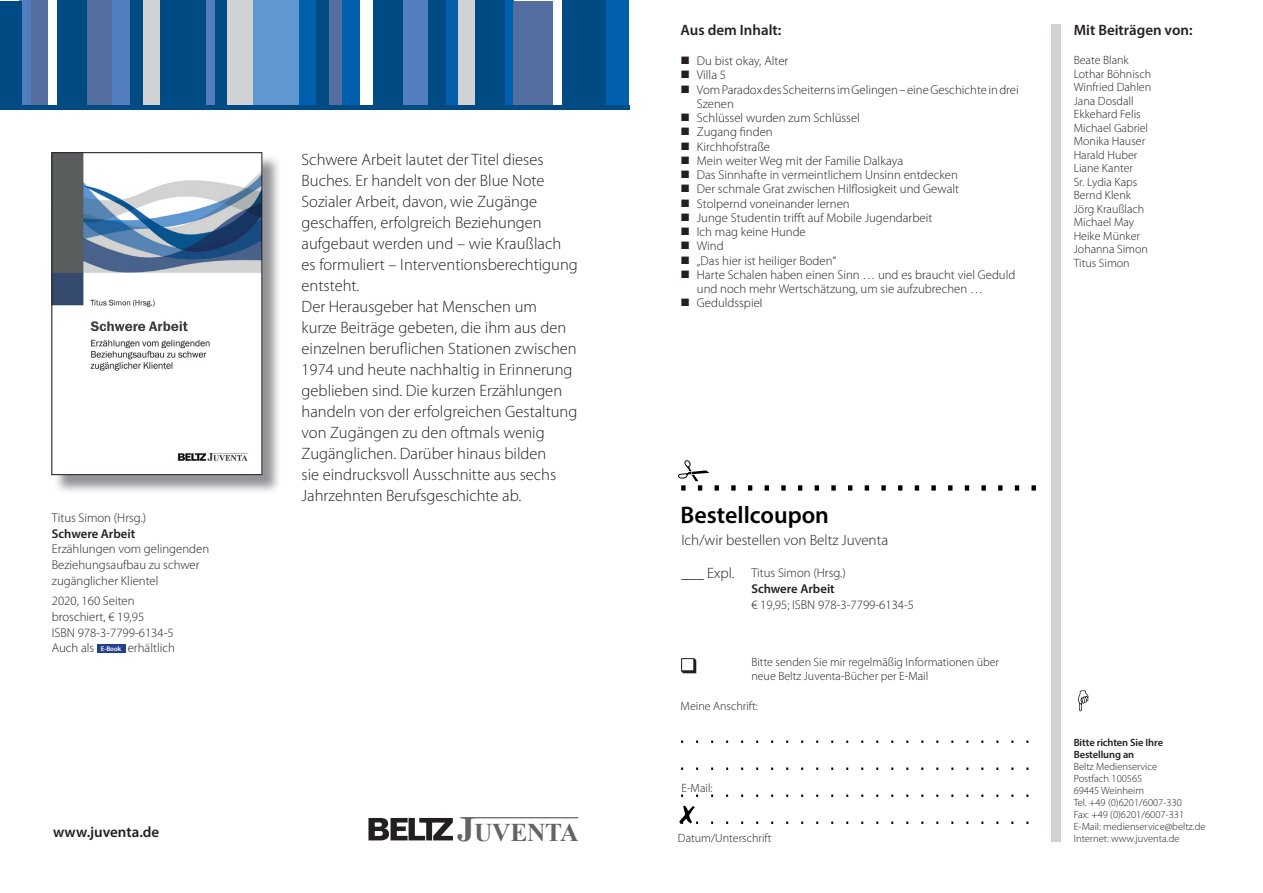
<style>
.page{position:relative;width:1263px;height:893px;background:#fff}
.page>*{position:absolute;margin:0;border:0;box-sizing:border-box;transform-origin:0 0}
.t1{font:700 25.5px "Times New Roman";letter-spacing:-.01em;color:#636366}
.t2{font:600 24px "Myriad Pro";color:#000}
.t3{font:300 16.5px/21px "Myriad Pro";color:#231f20}
.t4{font:600 15px "Myriad Pro";color:#231f20}
.t5{font:300 15px "Myriad Pro";color:#231f20}
.t6{font:300 12.75px/15.8px "Myriad Pro";color:#231f20}
.t7{font:600 12.75px "Myriad Pro";color:#231f20}
.t8{font:300 12px/13.5px "Myriad Pro";color:#231f20}
.t9{font:300 10.5px/12px "Myriad Pro";color:#231f20}
.t10{font:600 10.5px/12px "Myriad Pro";letter-spacing:-.01em;color:#231f20}
.s1{font-weight:600;font-size:6.75px;color:#fff}
.s2{font-size:34.5px}
.s3{font-size:12px;color:#000}
</style>
<div class="page">
<div style="left:1051px;top:24px;width:9px;height:818px;background:#d1d2d4"></div>
<svg style="left:1078px;top:690px;width:10px;height:21px"></svg>
<hr style="left:460px;top:817px;width:118px;height:1px;background:#636366">
<svg style="left:368px;top:818px;width:85px;height:22px"></svg>
<svg style="left:679px;top:806px;width:19px;height:18px"></svg>
<svg style="left:678px;top:460px;width:41px;height:31px"></svg>
<svg style="left:731px;top:485px;width:5px;height:6px"></svg>
<svg style="left:748px;top:485px;width:4px;height:6px"></svg>
<svg style="left:765px;top:485px;width:4px;height:6px"></svg>
<svg style="left:781px;top:485px;width:5px;height:6px"></svg>
<svg style="left:798px;top:485px;width:4px;height:6px"></svg>
<svg style="left:815px;top:485px;width:4px;height:6px"></svg>
<svg style="left:831px;top:485px;width:5px;height:6px"></svg>
<svg style="left:848px;top:485px;width:4px;height:6px"></svg>
<svg style="left:865px;top:485px;width:4px;height:6px"></svg>
<svg style="left:881px;top:485px;width:5px;height:6px"></svg>
<svg style="left:898px;top:485px;width:4px;height:6px"></svg>
<svg style="left:915px;top:485px;width:4px;height:6px"></svg>
<svg style="left:931px;top:485px;width:5px;height:6px"></svg>
<svg style="left:948px;top:485px;width:4px;height:6px"></svg>
<svg style="left:965px;top:485px;width:4px;height:6px"></svg>
<svg style="left:981px;top:485px;width:5px;height:6px"></svg>
<svg style="left:998px;top:485px;width:4px;height:6px"></svg>
<svg style="left:1015px;top:485px;width:4px;height:6px"></svg>
<svg style="left:1031px;top:485px;width:5px;height:6px"></svg>
<svg style="left:681px;top:658px;width:15px;height:15px"></svg>
<div style="left:97px;top:644px;width:28px;height:8px;background:#253f8e"></div>
<img style="left:54px;top:155px;width:225px;height:337px">
<img style="left:54px;top:154px;width:206px;height:319px">
<div style="left:52px;top:152px;width:210px;height:323px;border:1px solid #231f20"></div>
<div style="left:605px;top:1px;width:24px;height:105px;background:#015fae"></div>
<div style="left:561px;top:1px;width:44px;height:105px;background:#014b85"></div>
<div style="left:253px;top:1px;width:47px;height:105px;background:#6197d0"></div>
<div style="left:227px;top:1px;width:26px;height:105px;background:#d1d2d4"></div>
<div style="left:215px;top:1px;width:12px;height:105px;background:#014b85"></div>
<div style="left:206px;top:1px;width:9px;height:105px;background:#527ec0"></div>
<div style="left:159px;top:1px;width:47px;height:105px;background:#014b85"></div>
<div style="left:142px;top:1px;width:17px;height:105px;background:#d1d2d4"></div>
<div style="left:130px;top:1px;width:13px;height:105px;background:#014b85"></div>
<div style="left:87px;top:1px;width:26px;height:105px;background:#536e9f"></div>
<div style="left:31px;top:1px;width:17px;height:105px;background:#536e9f"></div>
<div style="left:57px;top:1px;width:30px;height:105px;background:#014b85"></div>
<div style="left:475px;top:1px;width:31px;height:105px;background:#014b85"></div>
<div style="left:19px;top:1px;width:12px;height:105px;background:#527ec0"></div>
<div style="left:113px;top:1px;width:17px;height:105px;background:#527ec0"></div>
<div style="left:300px;top:1px;width:17px;height:105px;background:#015fae"></div>
<div style="left:316px;top:1px;width:13px;height:105px;background:#014b85"></div>
<div style="left:458px;top:1px;width:17px;height:105px;background:#d1d2d4"></div>
<div style="left:445px;top:1px;width:13px;height:105px;background:#015fae"></div>
<div style="left:402px;top:1px;width:26px;height:105px;background:#527ec0"></div>
<div style="left:342px;top:1px;width:17px;height:105px;background:#015fae"></div>
<div style="left:373px;top:1px;width:29px;height:105px;background:#014b85"></div>
<div style="left:329px;top:1px;width:13px;height:105px;background:#536e9f"></div>
<div style="left:428px;top:1px;width:17px;height:105px;background:#014b85"></div>
<div style="left:505px;top:1px;width:9px;height:105px;background:#015fae"></div>
<div style="left:513px;top:1px;width:40px;height:105px;background:#536e9f"></div>
<div style="left:0;top:1px;width:21px;height:106px;background:#014b85"></div>
<div style="left:0;top:105px;width:629px;height:5px;background:#014b85"></div>
<p class="t6" style="left:52px;top:510px;width:96px">Titus Simon (Hrsg.)</p>
<p class="t7" style="left:52px;top:525px;width:85px">Schwere Arbeit</p>
<p class="t6" style="left:52px;top:541px;width:159px">Erzählungen vom gelingenden<br>Beziehungsaufbau zu schwer zugänglicher Klientel</p>
<p class="t6" style="left:52px;top:593px;width:125px">2020, 160 Seiten broschiert, € 19,95<br>ISBN 978-3-7799-6134-5<br>Auch als <span class="s1">E-Book</span> erhältlich</p>
<p class="t3" style="left:302px;top:149px;width:278px">Schwere Arbeit lautet der Titel dieses Buches. Er handelt von der Blue Note Sozialer Arbeit, davon, wie Zugänge geschaffen, erfolgreich Beziehungen aufgebaut werden und – wie Kraußlach es formuliert – Interventionsberechtigung entsteht.<br>Der Herausgeber hat Menschen um<br>kurze Beiträge gebeten, die ihm aus den einzelnen beruflichen Stationen zwischen 1974 und heute nachhaltig in Erinnerung geblieben sind. Die kurzen Erzählungen handeln von der erfolgreichen Gestaltung von Zugängen zu den oftmals wenig Zugänglichen. Darüber hinaus bilden<br>sie eindrucksvoll Ausschnitte aus sechs Jahrzehnten Berufsgeschichte ab.</p>
<p class="t4" style="left:53px;top:822px;width:108px">www.juventa.de</p>
<h1 class="t1" style="left:457px;top:814px;width:123px"><span class="s2">J</span>UVENTA</h1>
<p class="t4" style="left:681px;top:21px;width:102px">Aus dem Inhalt:</p>
<p class="t4" style="left:1074px;top:21px;width:120px">Mit Beiträgen von:</p>
<p class="t6" style="left:680px;top:53px;width:109px">■ Du bist okay, Alter</p>
<p class="t6" style="left:680px;top:67px;width:47px">■ Villa 5</p>
<p class="t6" style="left:697px;top:82px;width:323px;line-height:14.2px;text-indent:-16px">■ Vom Paradox des Scheiterns im Gelingen – eine Geschichte in drei<br>Szenen</p>
<p class="t6" style="left:680px;top:110px;width:181px">■ Schlüssel wurden zum Schlüssel</p>
<p class="t6" style="left:680px;top:124px;width:94px">■ Zugang finden</p>
<p class="t6" style="left:680px;top:139px;width:91px">■ Kirchhofstraße</p>
<p class="t6" style="left:680px;top:153px;width:224px">■ Mein weiter Weg mit der Familie Dalkaya</p>
<p class="t6" style="left:680px;top:167px;width:279px">■ Das Sinnhafte in vermeintlichem Unsinn entdecken</p>
<p class="t6" style="left:680px;top:181px;width:280px">■ Der schmale Grat zwischen Hilflosigkeit und Gewalt</p>
<p class="t6" style="left:680px;top:196px;width:171px">■ Stolpernd voneinander lernen</p>
<p class="t6" style="left:680px;top:210px;width:253px">■ Junge Studentin trifft auf Mobile Jugendarbeit</p>
<p class="t6" style="left:680px;top:224px;width:127px">■ Ich mag keine Hunde</p>
<p class="t6" style="left:680px;top:239px;width:45px">■ Wind</p>
<p class="t6" style="left:680px;top:253px;width:157px">■ „Das hier ist heiliger Boden“</p>
<p class="t6" style="left:697px;top:268px;width:320px;line-height:14.2px;text-indent:-16px">■ Harte Schalen haben einen Sinn … und es braucht viel Geduld und noch mehr Wertschätzung, um sie aufzubrechen …</p>
<p class="t6" style="left:680px;top:296px;width:83px">■ Geduldsspie<span class="s3">l</span></p>
<p class="t8" style="left:1074px;top:54px;width:79px">Beate Blank<br>Lothar Böhnisch<br>Winfried Dahlen<br>Jana Dosdall<br>Ekkehard Felis<br>Michael Gabriel<br>Monika Hauser<br>Harald Huber<br>Liane Kanter<br>Sr. Lydia Kaps<br>Bernd Klenk<br>Jörg Kraußlach<br>Michael May<br>Heike Münker<br>Johanna Simon<br>Titus Simon</p>
<h2 class="t2" style="left:681px;top:499px;width:150px">Bestellcoupon</h2>
<p class="t5" style="left:681px;top:531px;width:208px">Ich/wir bestellen von Beltz Juventa</p>
<p class="t5" style="left:681px;top:564px;width:54px">___ Expl.</p>
<p class="t6" style="left:751px;top:565px;width:96px">Titus Simon (Hrsg.)</p>
<p class="t7" style="left:751px;top:581px;width:85px">Schwere Arbeit</p>
<p class="t6" style="left:751px;top:597px;width:164px">€ 19,95; ISBN 978-3-7799-6134-5</p>
<p class="t8" style="left:751px;top:656px;width:249px">Bitte senden Sie mir regelmäßig Informationen über neue Beltz Juventa-Bücher per E-Mail</p>
<p class="t8" style="left:681px;top:700px;width:79px">Meine Anschrift:</p>
<p class="t10" style="left:1074px;top:736px;width:91px">Bitte richten Sie Ihre<br>Bestellung an</p>
<p class="t9" style="left:1074px;top:761px;width:133px">Beltz Medienservice<br>Postfach 100565<br>69445 Weinheim<br>Tel. +49 (0)6201/6007-330<br>Fax: +49 (0)6201/6007-331<br>E-Mail: medienservice@beltz.de</p>
<p class="t8" style="left:681px;top:782px;width:33px">E-Mail:</p>
<p class="t8" style="left:678px;top:831px;width:95px">Datum/Unterschrift</p>
<p class="t9" style="left:1074px;top:833px;width:107px">Internet: www.juventa.de</p>
</div>
